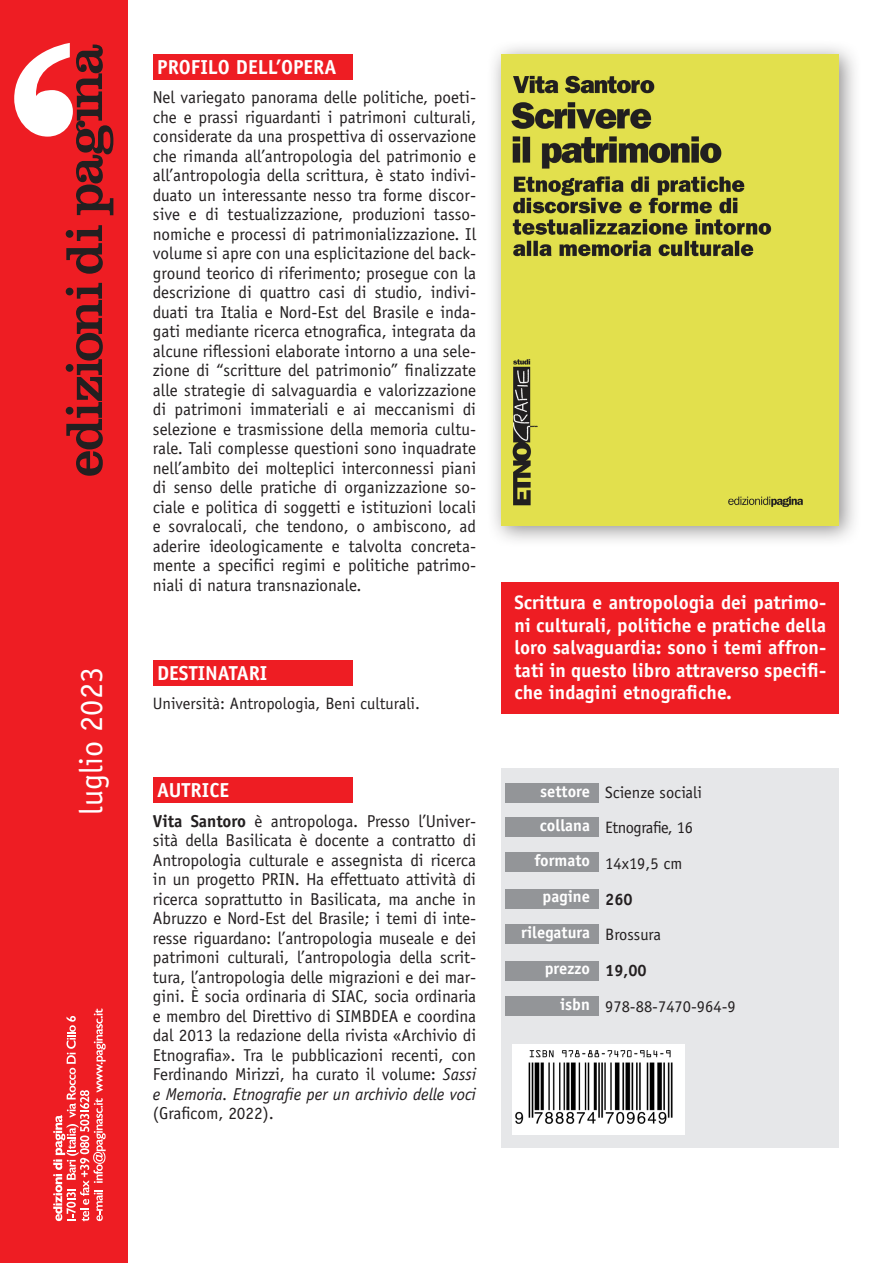
<style>
.page{position:relative;width:893px;height:1263px;background:#fff}
.page>*{position:absolute;margin:0;border:0;box-sizing:border-box;transform-origin:0 0}
.t1{font:32.25px "Officina Sans Std";color:#fff}
.t2{font:700 20.25px "Officina Sans Std";color:#fff}
.Slogan{font:700 19.5px/22.5px "Officina Sans Std";color:#fff;text-align:justify}
.Testo_a_vivo{font:17.25px/19.5px "Officina Sans Std";letter-spacing:-.005em;color:#231f20;text-align:justify}
.Caratteristiche_tecn{font:16.5px "Officina Sans Std";color:#231f20}
.t3{font:700 16.5px "Officina Sans Std";color:#fff}
.Caratteristiche_tecn-2{font:16.5px "Officina Sans Std";letter-spacing:-.025em;color:#231f20}
.Caratteristiche_tecn-3{font:700 16.5px "Officina Sans Std";color:#231f20}
.s1{font-weight:700}
.s2{font-style:italic}
</style>
<div class="page">
<div style="left:0;top:0;width:127px;height:1263px;background:#ee1d23"></div>
<svg style="left:66px;top:283px;width:37px;height:193px"></svg>
<svg style="left:66px;top:225px;width:37px;height:49px"></svg>
<svg style="left:14px;top:43px;width:99px;height:172px"></svg>
<svg style="left:53px;top:1008px;width:53px;height:213px"></svg>
<div style="left:153px;top:54px;width:200px;height:26px;background:#ee1d23"></div>
<div style="left:153px;top:660px;width:200px;height:25px;background:#ee1d23"></div>
<div style="left:153px;top:777px;width:200px;height:26px;background:#ee1d23"></div>
<div style="left:502px;top:582px;width:337px;height:132px;background:#ee1d23"></div>
<div style="left:502px;top:768px;width:337px;height:380px;background:#e6e7e9"></div>
<div style="left:505px;top:783px;width:93px;height:19px;background:#939598"></div>
<div style="left:505px;top:817px;width:93px;height:19px;background:#939598"></div>
<div style="left:505px;top:889px;width:93px;height:19px;background:#939598"></div>
<div style="left:505px;top:961px;width:93px;height:19px;background:#939598"></div>
<div style="left:505px;top:853px;width:93px;height:19px;background:#939598"></div>
<div style="left:505px;top:924px;width:93px;height:20px;background:#939598"></div>
<div style="left:505px;top:996px;width:93px;height:19px;background:#939598"></div>
<div style="left:512px;top:1044px;width:173px;height:91px;background:#fff"></div>
<img style="left:515px;top:1050px;width:158px;height:74px">
<div style="left:487px;top:40px;width:374px;height:508px;background:#231f20;opacity:.51"></div>
<img style="left:502px;top:54px;width:337px;height:471px">
<p class="t1" style="left:72px;top:815px;width:149px;rotate:-90deg">luglio 2023</p>
<p class="t2" style="left:157px;top:55px;width:181px">PROFILO DELL’OPERA</p>
<p class="Testo_a_vivo" style="left:153px;top:88px;width:325px">Nel variegato panorama delle politiche, poeti&shy;che e prassi riguardanti i patrimoni culturali, considerate da una prospettiva di osservazione che rimanda all’antropologia del patrimonio e all’antropologia della scrittura, è stato indivi&shy;duato un interessante nesso tra forme discor&shy;sive e di testualizzazione, produzioni tasso&shy;nomiche e processi di patrimonializzazione. Il volume si apre con una esplicitazione del back&shy;ground teorico di riferimento; prosegue con la descrizione di quattro casi di studio, indivi&shy;duati tra Italia e Nord-Est del Brasile e inda&shy;gati mediante ricerca etnografica, integrata da alcune riflessioni elaborate intorno a una sele&shy;zione di “scritture del patrimonio” finalizzate alle strategie di salvaguardia e valorizzazione di patrimoni immateriali e ai meccanismi di selezione e trasmissione della memoria cultu&shy;rale. Tali complesse questioni sono inquadrate nell’ambito dei molteplici interconnessi piani di senso delle pratiche di organizzazione so&shy;ciale e politica di soggetti e istituzioni locali e sovralocali, che tendono, o ambiscono, ad aderire ideologicamente e talvolta concreta&shy;mente a specifici regimi e politiche patrimo&shy;niali di natura transnazionale.</p>
<p class="t2" style="left:157px;top:660px;width:112px">DESTINATARI</p>
<p class="Caratteristiche_tecn" style="left:153px;top:694px;width:269px">Università: Antropologia, Beni culturali.</p>
<p class="t2" style="left:157px;top:778px;width:74px">AUTRICE</p>
<p class="Testo_a_vivo" style="left:153px;top:811px;width:325px"><span class="s1">Vita Santoro</span> è antropologa. Presso l’Univer&shy;sità della Basilicata è docente a contratto di Antropologia culturale e assegnista di ricerca in un progetto PRIN. Ha effettuato attività di ricerca soprattutto in Basilicata, ma anche in Abruzzo e Nord-Est del Brasile; i temi di inte&shy;resse riguardano: l’antropologia museale e dei patrimoni culturali, l’antropologia della scrit&shy;tura, l’antropologia delle migrazioni e dei mar&shy;gini. È socia ordinaria di SIAC, socia ordinaria e membro del Direttivo di SIMBDEA e coordina dal 2013 la redazione della rivista «Archivio di Etnografia». Tra le pubblicazioni recenti, con Ferdinando Mirizzi, ha curato il volume: <span class="s2">Sassi e Memoria. Etnografie per un archivio delle voci </span>(Graficom, 2022).</p>
<p class="Slogan" style="left:514px;top:591px;width:313px">Scrittura e antropologia dei patrimo&shy;ni culturali, politiche e pratiche della loro salvaguardia: sono i temi affron&shy;tati in questo libro attraverso specifi&shy;che indagini etnografiche.</p>
<p class="t3" style="left:540px;top:781px;width:51px">settore</p>
<p class="t3" style="left:540px;top:815px;width:52px">collana</p>
<p class="t3" style="left:534px;top:850px;width:57px">formato</p>
<p class="t3" style="left:543px;top:886px;width:49px">pagine</p>
<p class="t3" style="left:521px;top:922px;width:70px">rilegatura</p>
<p class="t3" style="left:545px;top:958px;width:47px">prezzo</p>
<p class="t3" style="left:560px;top:994px;width:31px">isbn</p>
<p class="Caratteristiche_tecn" style="left:605px;top:782px;width:98px">Scienze sociali</p>
<p class="Caratteristiche_tecn-2" style="left:605px;top:818px;width:89px">Etnografie, 16</p>
<p class="Caratteristiche_tecn" style="left:605px;top:854px;width:79px">14x19,5 cm</p>
<p class="Caratteristiche_tecn-3" style="left:605px;top:889px;width:29px">260</p>
<p class="Caratteristiche_tecn" style="left:605px;top:925px;width:57px">Brossura</p>
<p class="Caratteristiche_tecn-3" style="left:605px;top:960px;width:43px">19,00</p>
<p class="Caratteristiche_tecn" style="left:605px;top:996px;width:132px">978-88-7470-964-9</p>
</div>
